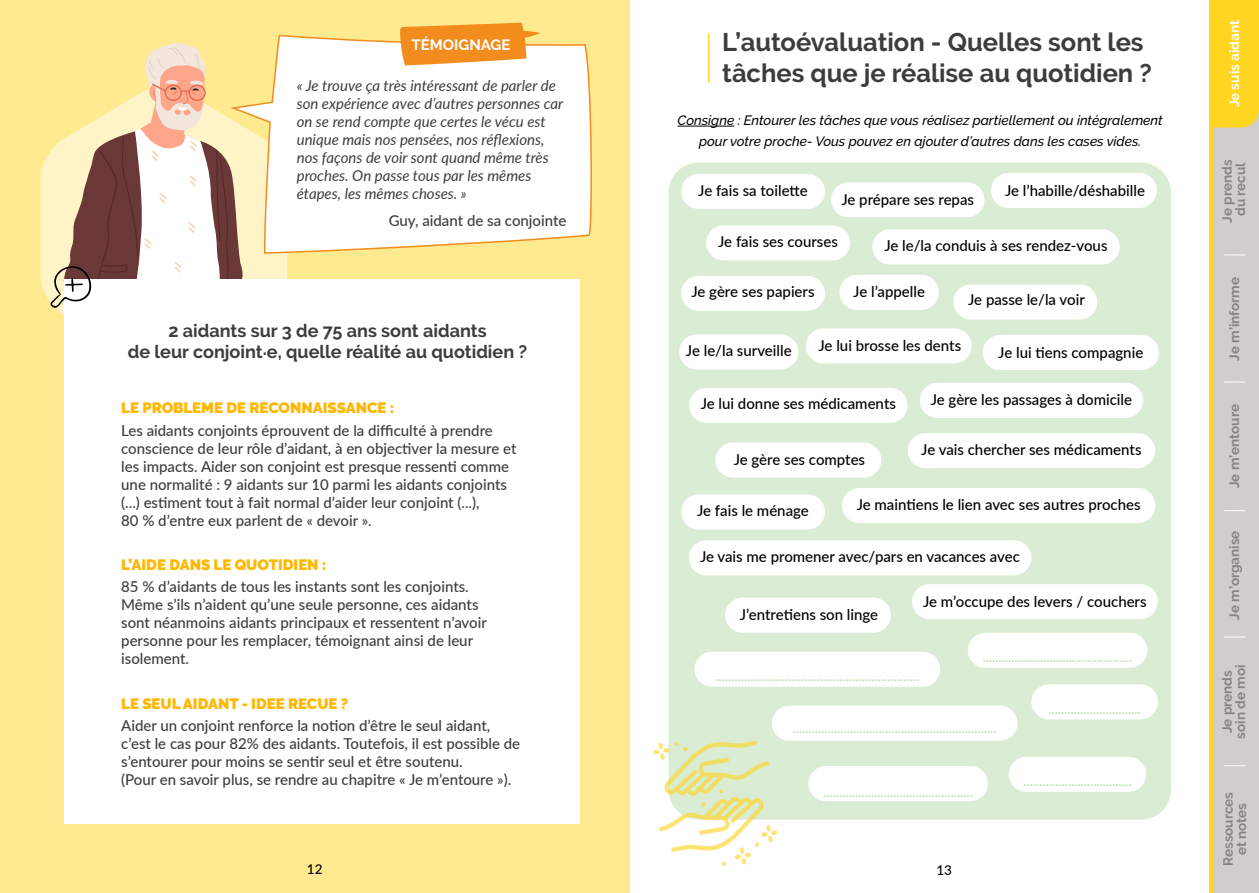
<style>
.page{position:relative;width:1259px;height:893px;background:#fff}
.page>*{position:absolute;margin:0;border:0;box-sizing:border-box;transform-origin:0 0}
.t1{font:700 25.5px/30.6px "Raleway";color:#3c3c3b}
.t2{font:700 18px/21.6px "Raleway";color:#3d3d3b;text-align:center}
.Style_de_paragraphe_2{font:500 15px/18px "Lato";color:#3d3d3b}
.t3{font:500 15px "Lato";color:#000}
.Style_de_paragraphe_2-2{font:italic 15px/18px "Lato";color:#3d3d3b}
.Style_de_paragraphe_2-3{font:900 15px "Raleway";color:#ffb700}
.t4{font:700 15px "Raleway";color:#fff}
.t5{font:500 13.5px "Lato";color:#b5d9a8}
.t6{font:italic 500 13.5px/21px "Raleway";color:#000;text-align:center}
.t7{font:700 13.5px/13.5px "Raleway";color:#3d3d3b;text-align:center}
.t8{font:700 13.5px "Raleway";color:#fff}
.t9{font:500 13.5px "Lato";color:#000}
</style>
<div class="page">
<div style="left:0;top:0;width:629px;height:893px;background:#ffea90"></div>
<svg style="left:40px;top:152px;width:247px;height:150px;fill:#fff4c7"></svg>
<div style="left:65px;top:280px;width:515px;height:544px;background:#fff"></div>
<svg style="left:245px;top:34px;width:347px;height:220px"></svg>
<svg style="left:400px;top:23px;width:140px;height:42px"></svg>
<svg style="left:50px;top:43px;width:195px;height:531px"></svg>
<hr style="left:677px;top:126px;width:57px;height:1px;background:#000">
<hr style="left:708px;top:34px;width:1px;height:49px;background:#ffd521">
<div style="left:668px;top:163px;width:503px;height:657px;background:#daecd3;border-radius:30px"></div>
<div style="left:681px;top:174px;width:144px;height:35px;background:#fff;border-radius:18px"></div>
<div style="left:706px;top:225px;width:144px;height:35px;background:#fff;border-radius:18px"></div>
<div style="left:831px;top:182px;width:153px;height:35px;background:#fff;border-radius:18px"></div>
<div style="left:839px;top:275px;width:100px;height:35px;background:#fff;border-radius:18px"></div>
<div style="left:679px;top:334px;width:119px;height:35px;background:#fff;border-radius:18px"></div>
<div style="left:681px;top:276px;width:144px;height:35px;background:#fff;border-radius:18px"></div>
<div style="left:681px;top:494px;width:144px;height:35px;background:#fff;border-radius:18px"></div>
<div style="left:872px;top:229px;width:247px;height:35px;background:#fff;border-radius:18px"></div>
<div style="left:842px;top:488px;width:313px;height:35px;background:#fff;border-radius:18px"></div>
<div style="left:912px;top:584px;width:245px;height:35px;background:#fff;border-radius:18px"></div>
<div style="left:694px;top:652px;width:246px;height:35px;background:#fff;border-radius:18px"></div>
<div style="left:772px;top:706px;width:245px;height:35px;background:#fff;border-radius:18px"></div>
<div style="left:808px;top:766px;width:180px;height:35px;background:#fff;border-radius:18px"></div>
<div style="left:967px;top:633px;width:180px;height:35px;background:#fff;border-radius:18px"></div>
<div style="left:1008px;top:757px;width:138px;height:35px;background:#fff;border-radius:18px"></div>
<div style="left:1031px;top:684px;width:126px;height:35px;background:#fff;border-radius:18px"></div>
<div style="left:907px;top:433px;width:248px;height:35px;background:#fff;border-radius:18px"></div>
<div style="left:689px;top:540px;width:342px;height:35px;background:#fff;border-radius:18px"></div>
<div style="left:689px;top:388px;width:218px;height:35px;background:#fff;border-radius:18px"></div>
<div style="left:919px;top:383px;width:224px;height:35px;background:#fff;border-radius:18px"></div>
<div style="left:982px;top:335px;width:177px;height:35px;background:#fff;border-radius:18px"></div>
<div style="left:991px;top:173px;width:166px;height:35px;background:#fff;border-radius:18px"></div>
<div style="left:725px;top:598px;width:166px;height:35px;background:#fff;border-radius:18px"></div>
<div style="left:806px;top:328px;width:165px;height:35px;background:#fff;border-radius:18px"></div>
<div style="left:715px;top:443px;width:166px;height:35px;background:#fff;border-radius:18px"></div>
<div style="left:953px;top:284px;width:144px;height:36px;background:#fff;border-radius:18px"></div>
<svg style="left:653px;top:740px;width:124px;height:126px"></svg>
<div style="left:1211px;top:108px;width:48px;height:147px;background:#cfcdcd"></div>
<div style="left:1212px;top:0;width:47px;height:128px;background:#ffd521"></div>
<div style="left:1211px;top:255px;width:48px;height:128px;background:#cfcdcd"></div>
<div style="left:1211px;top:383px;width:48px;height:127px;background:#cfcdcd"></div>
<div style="left:1211px;top:510px;width:48px;height:128px;background:#cfcdcd"></div>
<div style="left:1211px;top:638px;width:48px;height:127px;background:#cfcdcd"></div>
<div style="left:1211px;top:765px;width:48px;height:128px;background:#cfcdcd"></div>
<hr style="left:1209px;top:0;width:3px;height:893px;background:#ffd521">
<svg style="left:1224px;top:255px;width:21px;height:1px"></svg>
<svg style="left:1224px;top:382px;width:21px;height:1px"></svg>
<svg style="left:1224px;top:510px;width:21px;height:1px"></svg>
<svg style="left:1224px;top:637px;width:21px;height:1px"></svg>
<svg style="left:1224px;top:765px;width:21px;height:1px"></svg>
<p class="t4" style="left:411px;top:36px;width:100px">TÉMOIGNAGE</p>
<p class="Style_de_paragraphe_2-2" style="left:297px;top:76px;width:268px">« Je trouve ça très intéressant de parler de son expérience avec d’autres personnes car on se rend compte que certes le vécu est unique mais nos pensées, nos réflexions, nos façons de voir sont quand même très proches. On passe tous par les mêmes étapes, les mêmes choses. »</p>
<p class="Style_de_paragraphe_2" style="left:389px;top:211px;width:179px">Guy, aidant de sa conjointe</p>
<p class="t2" style="left:128px;top:320px;width:401px">2 aidants sur 3 de 75 ans sont aidants<br>de leur conjoint.e, quelle réalité au quotidien ?</p>
<p class="Style_de_paragraphe_2-3" style="left:121px;top:399px;width:274px">LE PROBLEME DE RECONNAISSANCE :</p>
<p class="Style_de_paragraphe_2" style="left:121px;top:421px;width:397px">Les aidants conjoints éprouvent de la difficulté à prendre conscience de leur rôle d’aidant, à en objectiver la mesure et les impacts. Aider son conjoint est presque ressenti comme une normalité : 9 aidants sur 10 parmi les aidants conjoints (...) estiment tout à fait normal d’aider leur conjoint (...),<br>80 % d’entre eux parlent de « devoir ».</p>
<p class="Style_de_paragraphe_2-3" style="left:121px;top:556px;width:207px">L’AIDE DANS LE QUOTIDIEN :</p>
<p class="Style_de_paragraphe_2" style="left:121px;top:577px;width:367px">85 % d’aidants de tous les instants sont les conjoints.<br>Même s’ils n’aident qu’une seule personne, ces aidants sont néanmoins aidants principaux et ressentent n’avoir personne pour les remplacer, témoignant ainsi de leur isolement.</p>
<p class="Style_de_paragraphe_2-3" style="left:121px;top:695px;width:228px">LE SEUL AIDANT - IDEE RECUE ?</p>
<p class="Style_de_paragraphe_2" style="left:121px;top:716px;width:400px">Aider un conjoint renforce la notion d’être le seul aidant, c’est le cas pour 82% des aidants. Toutefois, il est possible de s’entourer pour moins se sentir seul et être soutenu.<br>(Pour en savoir plus, se rendre au chapitre « Je m’entoure »).</p>
<p class="t1" style="left:722px;top:27px;width:431px">L’autoévaluation - Quelles sont les tâches que je réalise au quotidien ?</p>
<p class="t6" style="left:677px;top:110px;width:486px">Consigne : Entourer les tâches que vous réalisez partiellement ou intégralement pour votre proche- Vous pouvez en ajouter d’autres dans les cases vides.</p>
<p class="t3" style="left:1005px;top:179px;width:141px">Je l’habille/déshabille</p>
<p class="t3" style="left:698px;top:180px;width:111px">Je fais sa toilette</p>
<p class="t3" style="left:718px;top:231px;width:121px">Je fais ses courses</p>
<p class="t3" style="left:841px;top:189px;width:134px">Je prépare ses repas</p>
<p class="t3" style="left:884px;top:235px;width:225px">Je le/la conduis à ses rendez-vous</p>
<p class="t3" style="left:691px;top:281px;width:125px">Je gère ses papiers</p>
<p class="t3" style="left:853px;top:280px;width:73px">Je l’appelle</p>
<p class="t3" style="left:968px;top:289px;width:118px">Je passe le/la voir</p>
<p class="t3" style="left:686px;top:340px;width:107px">Je le/la surveille</p>
<p class="t3" style="left:818px;top:335px;width:144px">Je lui brosse les dents</p>
<p class="t3" style="left:998px;top:342px;width:146px">Je lui tiens compagnie</p>
<p class="t3" style="left:701px;top:393px;width:197px">Je lui donne ses médicaments</p>
<p class="t3" style="left:930px;top:389px;width:203px">Je gère les passages à domicile</p>
<p class="t3" style="left:733px;top:449px;width:133px">Je gère ses comptes</p>
<p class="t3" style="left:921px;top:438px;width:222px">Je vais chercher ses médicaments</p>
<p class="t3" style="left:697px;top:500px;width:113px">Je fais le ménage</p>
<p class="t3" style="left:856px;top:493px;width:285px">Je maintiens le lien avec ses autres proches</p>
<p class="t3" style="left:700px;top:546px;width:321px">Je vais me promener avec/pars en vacances avec</p>
<p class="t3" style="left:740px;top:604px;width:140px">J’entretiens son linge</p>
<p class="t3" style="left:923px;top:590px;width:225px">Je m’occupe des levers / couchers</p>
<p class="t5" style="left:982px;top:648px;width:151px">...............................................</p>
<p class="t5" style="left:715px;top:666px;width:205px">................................................................</p>
<p class="t5" style="left:792px;top:719px;width:205px">................................................................</p>
<p class="t5" style="left:823px;top:782px;width:151px">...............................................</p>
<p class="t5" style="left:1048px;top:699px;width:94px">.............................</p>
<p class="t5" style="left:1023px;top:772px;width:110px">..................................</p>
<p class="t9" style="left:307px;top:860px;width:17px">12</p>
<p class="t9" style="left:936px;top:860px;width:17px">13</p>
<p class="t8" style="left:1226px;top:107px;width:89px;rotate:-90deg">Je suis aidant</p>
<p class="t7" style="left:1220px;top:223px;width:64px;rotate:-90deg">Je prends du recul</p>
<p class="t7" style="left:1227px;top:361px;width:85px;rotate:-90deg">Je m’informe</p>
<p class="t7" style="left:1227px;top:488px;width:85px;rotate:-90deg">Je m’entoure</p>
<p class="t7" style="left:1227px;top:620px;width:90px;rotate:-90deg">Je m’organise</p>
<p class="t7" style="left:1220px;top:739px;width:75px;rotate:-90deg">Je prends soin de moi</p>
<p class="t7" style="left:1221px;top:866px;width:76px;rotate:-90deg">Ressources et notes</p>
</div>
